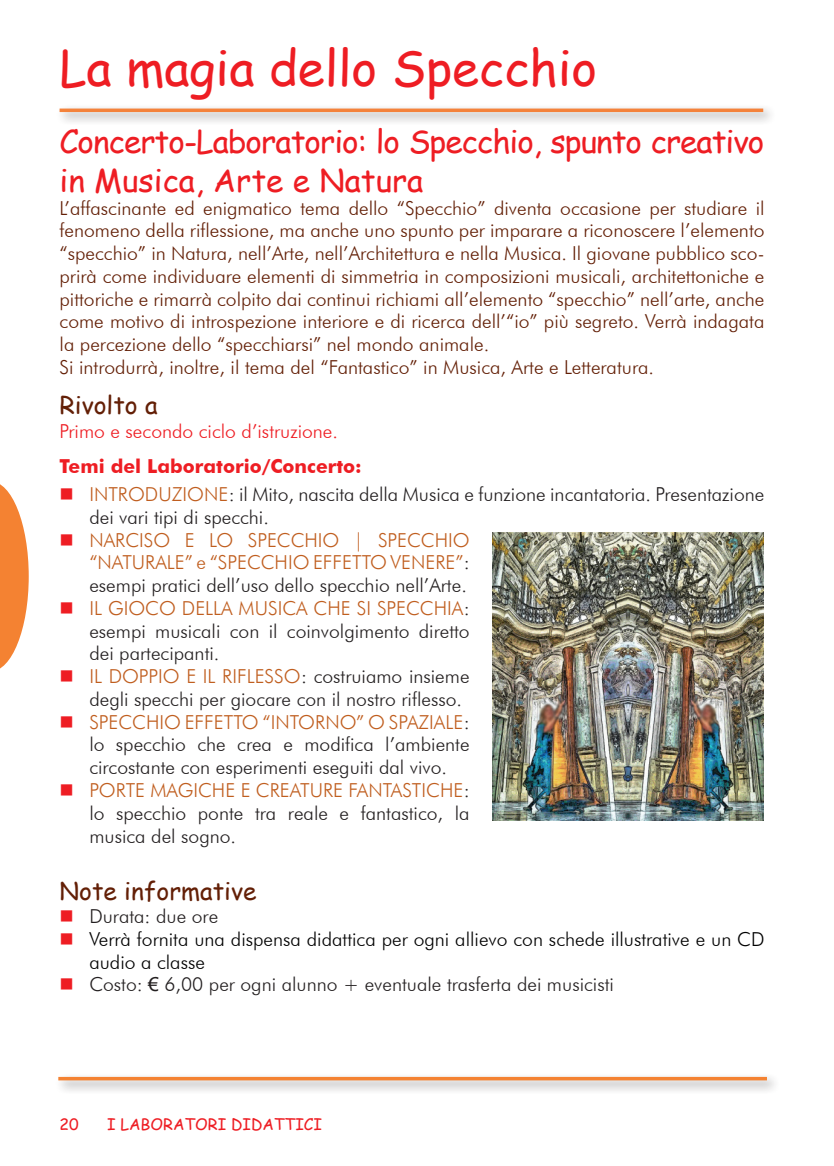
<style>
.page{position:relative;width:834px;height:1166px;background:#fff}
.page>*{position:absolute;margin:0;border:0;box-sizing:border-box;transform-origin:0 0}
.t1{font:49px "Comic Sans MS";color:#ee1d23}
.t2{font:31.5px/38.5px "Comic Sans MS";letter-spacing:-.03em;color:#ee1d23}
.t3{font:24.5px "Comic Sans MS";color:#631f06}
.t4{font:300 19.25px/22.8px "Futura BT";color:#631f06;text-align:justify}
.t5{font:300 19.25px/22.8px "Futura BT";color:#231f20;text-align:justify}
.t6{font:300 19.25px/22.8px "Futura BT";color:#c05e1f;text-align:justify}
.t7{font:300 19.25px/22.8px "Futura BT";color:#000}
.t8{font:300 19.25px "Futura BT";color:#ee1d23}
.t9{font:700 19.25px "Futura BT";color:#ee1d23}
.t10{font:15.75px "Comic Sans MS";color:#ee1d23}
.s1{color:#ee1d23}
.s2{color:#c05e1f}
.s3{color:#231f20}
.s4{font-family:"Arial";font-weight:400}
</style>
<div class="page">
<svg style="left:0;top:484px;width:29px;height:185px"></svg>
<div style="left:55px;top:104px;width:722px;height:23px;background:#231f20;opacity:.5"></div>
<hr style="left:60px;top:109px;width:703px;height:3px;background:#f4823b">
<img style="left:492px;top:533px;width:271px;height:287px">
<div style="left:54px;top:1072px;width:727px;height:23px;background:#231f20;opacity:.5"></div>
<hr style="left:58px;top:1077px;width:708px;height:3px;background:#f48232">
<p class="t1" style="left:60px;top:32px;width:539px">La magia dello Specchio</p>
<p class="t2" style="left:60px;top:122px;width:706px">Concerto-Laboratorio: lo Specchio, spunto creativo in Musica, Arte e Natura</p>
<p class="t4" style="left:60px;top:196px;width:706px">L’affascinante ed enigmatico tema dello “Specchio” diventa occasione per studiare il fenomeno della riflessione, ma anche uno spunto per imparare a riconoscere l’elemento “specchio” in Natura, nell’Arte, nell’Architettura e nella Musica. Il giovane pubblico sco&shy;prirà come individuare elementi di simmetria in composizioni musicali, architettoniche e pittoriche e rimarrà colpito dai continui richiami all’elemento “specchio” nell’arte, anche come motivo di introspezione interiore e di ricerca dell’“io” più segreto. Verrà indagata la percezione dello “specchiarsi” nel mondo animale.</p>
<p class="t4" style="left:60px;top:356px;width:596px">Si introdurrà, inoltre, il tema del “Fantastico” in Musica, Arte e Letteratura.</p>
<p class="t3" style="left:60px;top:387px;width:100px">Rivolto a</p>
<p class="t8" style="left:60px;top:420px;width:280px">Primo e secondo ciclo d’istruzione.</p>
<p class="t9" style="left:60px;top:455px;width:304px">Temi del Laboratorio/Concerto:</p>
<p class="t5" style="left:89px;top:483px;width:676px;text-indent:-30px"><span class="s1">■</span> <span class="s2">INTRODUZIONE</span>: il Mito, nascita della Musica e funzione incantatoria. Presentazione dei vari tipi di specchi.</p>
<p class="t6" style="left:89px;top:528px;width:382px;text-indent:-30px"><span class="s1">■</span> NARCISO E LO SPECCHIO | SPECCHIO “NATURALE” e “SPECCHIO EFFETTO VENERE”<span class="s3">: esempi pratici dell’uso dello specchio nell’Arte.</span></p>
<p class="t5" style="left:89px;top:596px;width:382px;text-indent:-30px"><span class="s1">■</span> <span class="s2">IL GIOCO DELLA MUSICA CHE SI SPECCHIA</span>: esempi musicali con il coinvolgimento diretto dei partecipanti.</p>
<p class="t5" style="left:89px;top:665px;width:382px;text-indent:-30px"><span class="s1">■</span> <span class="s2">IL DOPPIO E IL RIFLESSO</span>: costruiamo insieme degli specchi per giocare con il nostro riflesso.</p>
<p class="t5" style="left:89px;top:710px;width:382px;text-indent:-30px"><span class="s1">■</span> <span class="s2">SPECCHIO EFFETTO “INTORNO” O SPAZIALE</span>: lo specchio che crea e modifica l’ambiente circostante con esperimenti eseguiti dal vivo.</p>
<p class="t5" style="left:89px;top:778px;width:382px;text-indent:-30px"><span class="s1">■</span> <span class="s2">PORTE MAGICHE E CREATURE FANTASTICHE</span>: lo specchio ponte tra reale e fantastico, la musica del sogno.</p>
<p class="t3" style="left:60px;top:873px;width:198px">Note informative</p>
<p class="t5" style="left:60px;top:904px;width:160px"><span class="s1">■</span> Durata: due ore</p>
<p class="t7" style="left:89px;top:927px;width:676px;text-indent:-30px"><span class="s1">■</span> Verrà fornita una dispensa didattica per ogni allievo con schede illustrative e un CD audio a classe</p>
<p class="t5" style="left:60px;top:973px;width:555px"><span class="s1">■</span> Costo: <span class="s4">€</span> 6,00 per ogni alunno + eventuale trasferta dei musicisti</p>
<p class="t10" style="left:60px;top:1113px;width:21px">20</p>
<p class="t10" style="left:107px;top:1113px;width:216px">I LABORATORI DIDATTICI</p>
</div>
